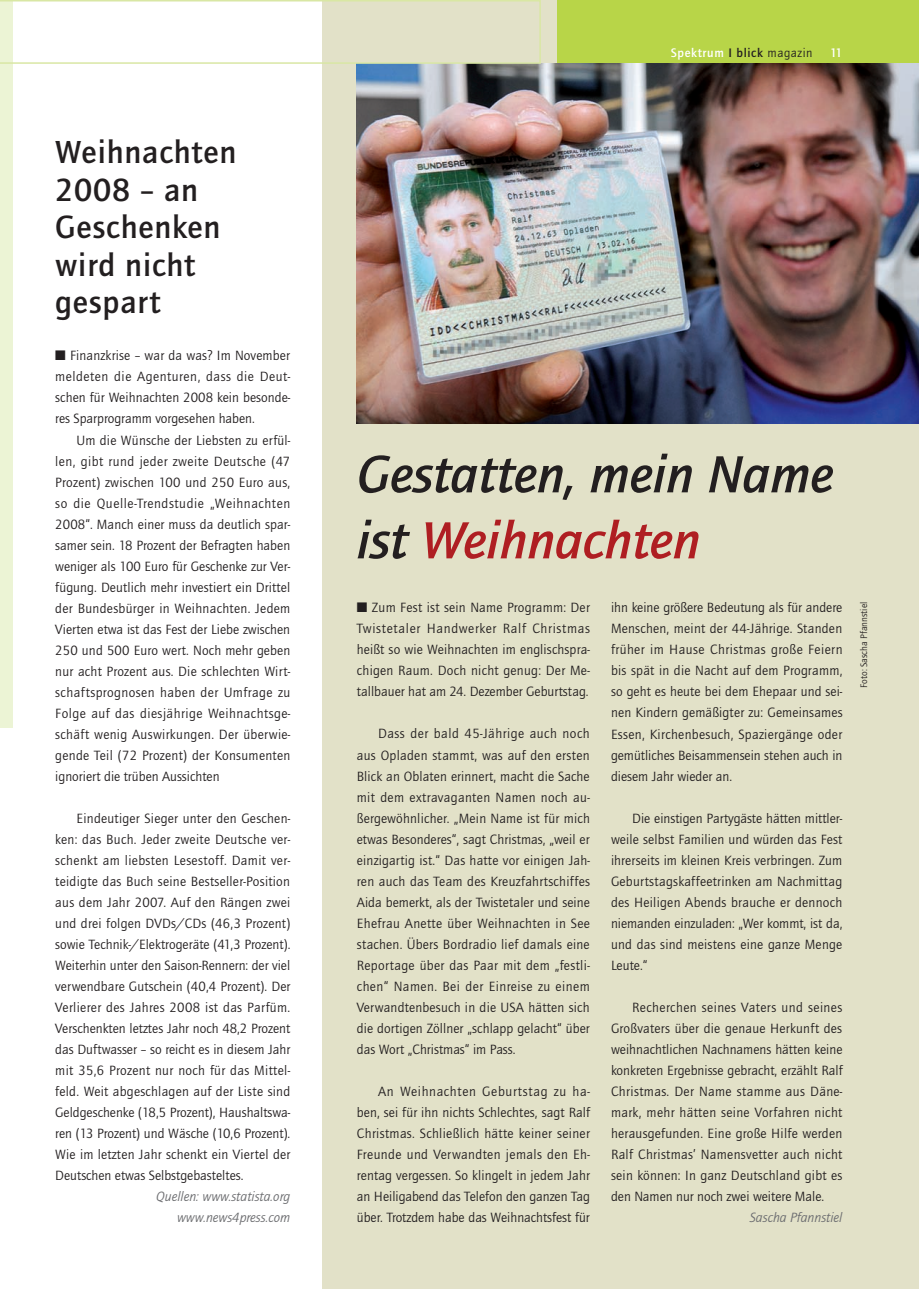
<style>
.page{position:relative;width:919px;height:1289px;background:#fff}
.page>*{position:absolute;margin:0;border:0;box-sizing:border-box;transform-origin:0 0}
.t1{font:italic 700 54px/66px "Quay Itc T";color:#231f20}
.t2{font:700 33px/37.5px "Quay Itc T";letter-spacing:.025em;color:#231f20}
.t3{font:13.8px/21px "Quay Itc T";color:#231f20;text-align:justify}
.t4{font:italic 13.8px/21px "Quay Itc T";color:#6c6d70;text-align:right}
.t5{font:700 12.75px "Quay Itc T";letter-spacing:.05em;color:#fff}
.t6{font:9.75px "Quay Itc T";color:#231f20}
.s1{color:#231f20}
.s2{font-weight:400;color:#231f20}
.s3{color:#af1e22}
</style>
<div class="page">
<div style="left:323px;top:0;width:595px;height:1288px;background:#e2e1c8"></div>
<div style="left:558px;top:0;width:360px;height:64px;background:#b8d548"></div>
<div style="left:0;top:0;width:13px;height:727px;background:#ecf4d5"></div>
<img style="left:357px;top:64px;width:561px;height:359px">
<svg style="left:0;top:0;width:541px;height:64px"></svg>
<h2 class="t2" style="left:55px;top:133px;width:183px">Weihnachten<br>2008 – an<br>Geschenken wird nicht gespart</h2>
<p class="t3" style="left:55px;top:345px;width:236px">■ Finanzkrise – war da was? Im November meldeten die Agenturen, dass die Deut&shy;schen für Weihnachten 2008 kein besonde&shy;res Sparprogramm vorgesehen haben.</p>
<p class="t3" style="left:55px;top:429px;width:237px;text-indent:21px">Um die Wünsche der Liebsten zu erfül&shy;len, gibt rund jeder zweite Deutsche (47<br>Prozent) zwischen 100 und 250 Euro aus, so die Quelle-Trendstudie „Weihnachten 2008“. Manch einer muss da deutlich spar&shy;samer sein. 18 Prozent der Befragten haben weniger als 100 Euro für Geschenke zur Ver&shy;fügung. Deutlich mehr investiert ein Drittel der Bundesbürger in Weihnachten. Jedem Vierten etwa ist das Fest der Liebe zwischen 250 und 500 Euro wert. Noch mehr geben nur acht Prozent aus. Die schlechten Wirt&shy;schaftsprognosen haben der Umfrage zu Folge auf das diesjährige Weihnachtsge&shy;schäft wenig Auswirkungen. Der überwie&shy;gende Teil (72 Prozent) der Konsumenten ignoriert die trüben Aussichten</p>
<p class="t3" style="left:55px;top:807px;width:237px;text-indent:21px">Eindeutiger Sieger unter den Geschen&shy;ken: das Buch. Jeder zweite Deutsche ver&shy;schenkt am liebsten Lesestoff. Damit ver&shy;teidigte das Buch seine Bestseller-Position aus dem Jahr 2007. Auf den Rängen zwei und drei folgen DVDs/CDs (46,3 Prozent) sowie Technik-/Elektrogeräte (41,3 Prozent).<br>Weiterhin unter den Saison-Rennern: der viel verwendbare Gutschein (40,4 Prozent). Der Verlierer des Jahres 2008 ist das Parfüm.<br>Verschenkten letztes Jahr noch 48,2 Prozent das Duftwasser – so reicht es in diesem Jahr mit 35,6 Prozent nur noch für das Mittel&shy;feld. Weit abgeschlagen auf der Liste sind Geldgeschenke (18,5 Prozent), Haushaltswa&shy;ren (13 Prozent) und Wäsche (10,6 Prozent).<br>Wie im letzten Jahr schenkt ein Viertel der Deutschen etwas Selbstgebasteltes.</p>
<p class="t4" style="left:156px;top:1185px;width:135px">Quellen: www.statista.org www.news4press.com</p>
<p class="t5" style="left:670px;top:45px;width:143px">Spektrum <span class="s1">I blick</span> <span class="s2">magazin</span></p>
<p class="t5" style="left:829px;top:45px;width:14px">11</p>
<h1 class="t1" style="left:357px;top:441px;width:478px">Gestatten, mein Name ist <span class="s3">Weihnachten</span></h1>
<p class="t3" style="left:357px;top:597px;width:234px">■ Zum Fest ist sein Name Programm: Der Twistetaler Handwerker Ralf Christmas heißt so wie Weihnachten im englischspra&shy;chigen Raum. Doch nicht genug: Der Me&shy;tallbauer hat am 24. Dezember Geburtstag.</p>
<p class="t3" style="left:357px;top:723px;width:235px;text-indent:21px">Dass der bald 45-Jährige auch noch aus Opladen stammt, was auf den ersten Blick an Oblaten erinnert, macht die Sache mit dem extravaganten Namen noch au&shy;ßergewöhnlicher. „Mein Name ist für mich etwas Besonderes“, sagt Christmas, „weil er einzigartig ist.“ Das hatte vor einigen Jah&shy;ren auch das Team des Kreuzfahrtschiffes Aida bemerkt, als der Twistetaler und seine Ehefrau Anette über Weihnachten in See stachen. Übers Bordradio lief damals eine Reportage über das Paar mit dem „festli&shy;chen“ Namen. Bei der Einreise zu einem Verwandtenbesuch in die USA hätten sich die dortigen Zöllner „schlapp gelacht“ über das Wort „Christmas“ im Pass.</p>
<p class="t3" style="left:357px;top:1080px;width:235px;text-indent:21px">An Weihnachten Geburtstag zu ha&shy;ben, sei für ihn nichts Schlechtes, sagt Ralf Christmas. Schließlich hätte keiner seiner Freunde und Verwandten jemals den Eh&shy;rentag vergessen. So klingelt in jedem Jahr an Heiligabend das Telefon den ganzen Tag über. Trotzdem habe das Weihnachtsfest für</p>
<p class="t3" style="left:611px;top:597px;width:233px">ihn keine größere Bedeutung als für andere Menschen, meint der 44-Jährige. Standen früher im Hause Christmas große Feiern bis spät in die Nacht auf dem Programm, so geht es heute bei dem Ehepaar und sei&shy;nen Kindern gemäßigter zu: Gemeinsames Essen, Kirchenbesuch, Spaziergänge oder gemütliches Beisammensein stehen auch in diesem Jahr wieder an.</p>
<p class="t3" style="left:611px;top:807px;width:233px;text-indent:21px">Die einstigen Partygäste hätten mittler&shy;weile selbst Familien und würden das Fest ihrerseits im kleinen Kreis verbringen. Zum Geburtstagskaffeetrinken am Nachmittag des Heiligen Abends brauche er dennoch niemanden einzuladen: „Wer kommt, ist da, und das sind meistens eine ganze Menge Leute.“</p>
<p class="t3" style="left:611px;top:996px;width:233px;text-indent:21px">Recherchen seines Vaters und seines Großvaters über die genaue Herkunft des weihnachtlichen Nachnamens hätten keine konkreten Ergebnisse gebracht, erzählt Ralf Christmas. Der Name stamme aus Däne&shy;mark, mehr hätten seine Vorfahren nicht herausgefunden. Eine große Hilfe werden Ralf Christmas’ Namensvetter auch nicht sein können: In ganz Deutschland gibt es den Namen nur noch zwei weitere Male.</p>
<p class="t4" style="left:749px;top:1206px;width:94px">Sascha Pfannstiel</p>
<p class="t6" style="left:858px;top:687px;width:87px;rotate:-90deg">Foto: Sascha Pfannstiel</p>
</div>
